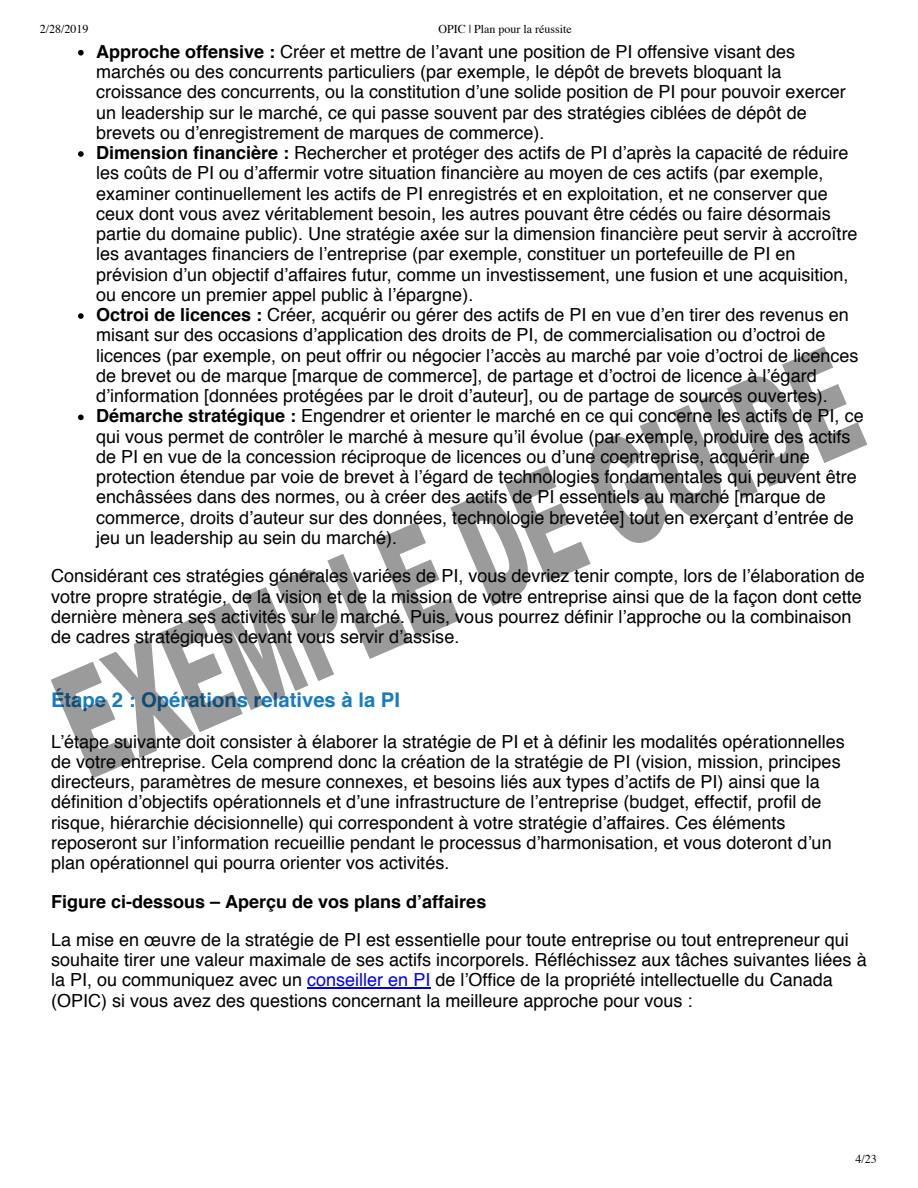
<style>
.page{position:relative;width:918px;height:1188px;background:#fff}
.page>*{position:absolute;margin:0;border:0;box-sizing:border-box;transform-origin:0 0}
.t1{font:700 20.25px "Helvetica";color:#177bc0}
.t2{font:18px/20.2px "Helvetica";color:#000}
.t3{font:700 18px "Helvetica";color:#000}
.t4{font:12px "Times";color:#000}
.s1{font-weight:700}
.s2{color:#00e}
</style>
<div class="page">
<svg style="left:78px;top:50px;width:6px;height:6px"></svg>
<svg style="left:78px;top:151px;width:6px;height:6px"></svg>
<svg style="left:78px;top:313px;width:6px;height:6px"></svg>
<hr style="left:307px;top:987px;width:123px;height:2px;background:#00e">
<svg style="left:51px;top:347px;width:816px;height:431px"></svg>
<p class="t4" style="left:40px;top:24px;width:50px">2/28/2019</p>
<p class="t4" style="left:439px;top:24px;width:135px">OPIC | Plan pour la réussite</p>
<p class="t2" style="left:96px;top:43px;width:769px"><span class="s1">Approche offensive :</span> Créer et mettre de l’avant une position de PI offensive visant des marchés ou des concurrents particuliers (par exemple, le dépôt de brevets bloquant la croissance des concurrents, ou la constitution d’une solide position de PI pour pouvoir exercer un leadership sur le marché, ce qui passe souvent par des stratégies ciblées de dépôt de brevets ou d’enregistrement de marques de commerce).<br><span class="s1">Dimension financière :</span> Rechercher et protéger des actifs de PI d’après la capacité de réduire les coûts de PI ou d’affermir votre situation financière au moyen de ces actifs (par exemple, examiner continuellement les actifs de PI enregistrés et en exploitation, et ne conserver que ceux dont vous avez véritablement besoin, les autres pouvant être cédés ou faire désormais partie du domaine public). Une stratégie axée sur la dimension financière peut servir à accroître les avantages financiers de l’entreprise (par exemple, constituer un portefeuille de PI en prévision d’un objectif d’affaires futur, comme un investissement, une fusion et une acquisition, ou encore un premier appel public à l’épargne).<br><span class="s1">Octroi de licences :</span> Créer, acquérir ou gérer des actifs de PI en vue d’en tirer des revenus en misant sur des occasions d’application des droits de PI, de commercialisation ou d’octroi de licences (par exemple, on peut offrir ou négocier l’accès au marché par voie d’octroi de licences de brevet ou de marque [marque de commerce], de partage et d’octroi de licence à l’égard d’information [données protégées par le droit d’auteur], ou de partage de sources ouvertes).<br><span class="s1">Démarche stratégique :</span> Engendrer et orienter le marché en ce qui concerne les actifs de PI, ce qui vous permet de contrôler le marché à mesure qu’il évolue (par exemple, produire des actifs de PI en vue de la concession réciproque de licences ou d’une coentreprise, acquérir une protection étendue par voie de brevet à l’égard de technologies fondamentales qui peuvent être enchâssées dans des normes, ou à créer des actifs de PI essentiels au marché [marque de commerce, droits d’auteur sur des données, technologie brevetée] tout en exerçant d’entrée de jeu un leadership au sein du marché).</p>
<p class="t2" style="left:51px;top:567px;width:815px">Considérant ces stratégies générales variées de PI, vous devriez tenir compte, lors de l’élaboration de votre propre stratégie, de la vision et de la mission de votre entreprise ainsi que de la façon dont cette dernière mènera ses activités sur le marché. Puis, vous pourrez définir l’approche ou la combinaison de cadres stratégiques devant vous servir d’assise.</p>
<p class="t1" style="left:51px;top:692px;width:351px">Étape 2 : Opérations relatives à la PI</p>
<p class="t2" style="left:51px;top:733px;width:795px">L’étape suivante doit consister à élaborer la stratégie de PI et à définir les modalités opérationnelles de votre entreprise. Cela comprend donc la création de la stratégie de PI (vision, mission, principes directeurs, paramètres de mesure connexes, et besoins liés aux types d’actifs de PI) ainsi que la définition d’objectifs opérationnels et d’une infrastructure de l’entreprise (budget, effectif, profil de risque, hiérarchie décisionnelle) qui correspondent à votre stratégie d’affaires. Ces éléments reposeront sur l’information recueillie pendant le processus d’harmonisation, et vous doteront d’un plan opérationnel qui pourra orienter vos activités.</p>
<p class="t3" style="left:51px;top:894px;width:437px">Figure ci-dessous – Aperçu de vos plans d’affaires</p>
<p class="t2" style="left:51px;top:931px;width:817px">La mise en œuvre de la stratégie de PI est essentielle pour toute entreprise ou tout entrepreneur qui souhaite tirer une valeur maximale de ses actifs incorporels. Réfléchissez aux tâches suivantes liées à la PI, ou communiquez avec un <span class="s2">conseiller en PI</span> de l’Office de la propriété intellectuelle du Canada (OPIC) si vous avez des questions concernant la meilleure approche pour vous :</p>
<p class="t4" style="left:855px;top:1154px;width:23px">4/23</p>
</div>
